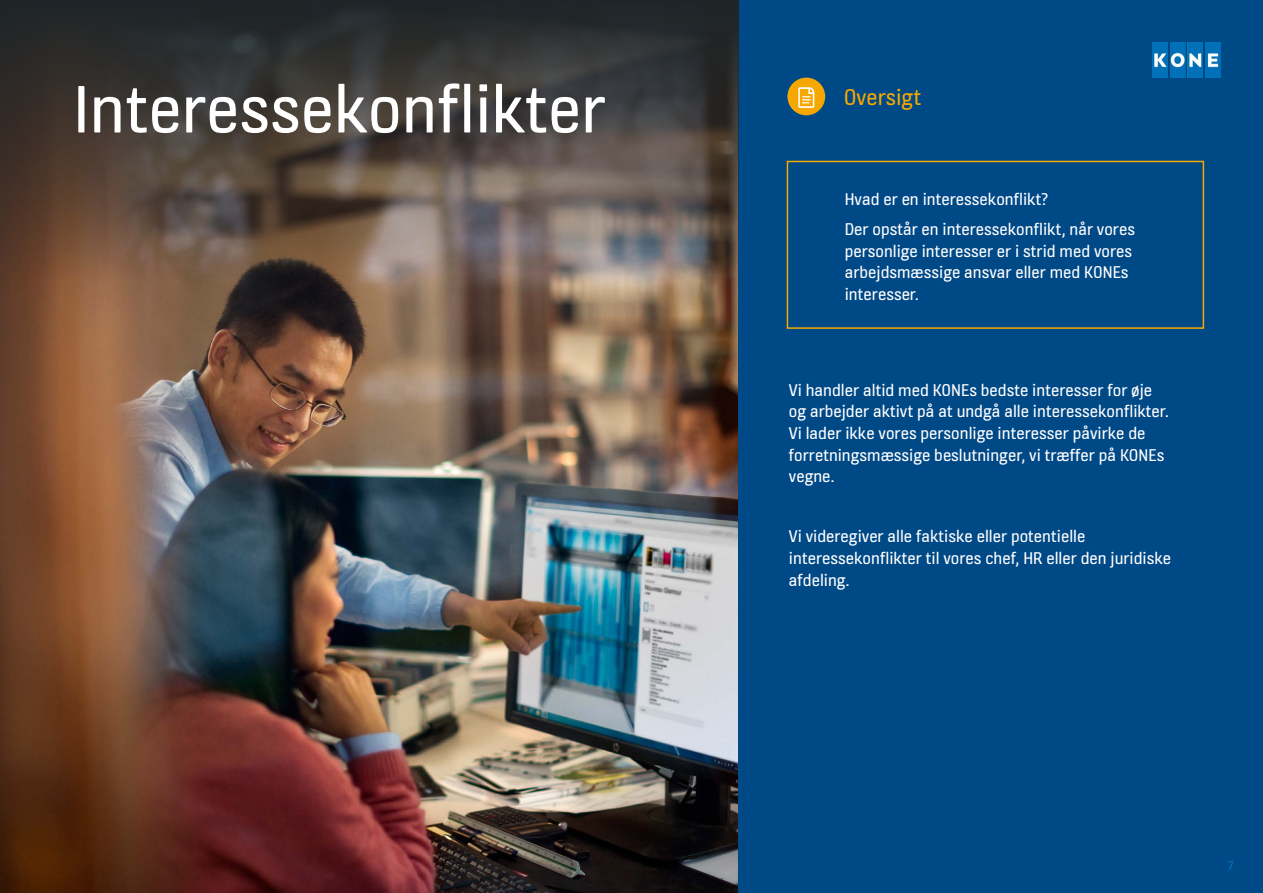
<style>
.page{position:relative;width:1263px;height:893px;background:#fff}
.page>*{position:absolute;margin:0;border:0;box-sizing:border-box;transform-origin:0 0}
.t1{font:72px "KONE Information";color:#fff}
.t2{font:24px "KONE Information";color:#f6a800}
.t3{font:18px/21.6px "KONE Information";color:#fff}
.t4{font:13.5px "KONE Information";color:#0071b9}
</style>
<div class="page">
<img style="left:0;top:281px;width:738px;height:612px">
<div style="left:738px;top:0;width:525px;height:893px;background:#004987"></div>
<div style="left:787px;top:78px;width:38px;height:37px;background:#f6a800;border-radius:50%"></div>
<svg style="left:798px;top:87px;width:16px;height:21px"></svg>
<div style="left:787px;top:161px;width:417px;height:168px;border:2px solid #f6a800"></div>
<svg style="left:0;top:0;width:738px;height:281px;background:#4f4641"></svg>
<img style="left:1152px;top:43px;width:68px;height:34px">
<h1 class="t1" style="left:73px;top:59px;width:534px">Interessekonflikter</h1>
<h2 class="t2" style="left:844px;top:80px;width:79px">Oversigt</h2>
<p class="t3" style="left:845px;top:185px;width:292px;line-height:30.2px">Hvad er en interessekonflikt?<br>Der opstår en interessekonflikt, når vores</p>
<p class="t3" style="left:845px;top:241px;width:289px">personlige interesser er i strid med vores arbejdsmæssige ansvar eller med KONEs interesser.</p>
<p class="t3" style="left:789px;top:380px;width:382px">Vi handler altid med KONEs bedste interesser for øje og arbejder aktivt på at undgå alle interessekonflikter.<br>Vi lader ikke vores personlige interesser påvirke de forretningsmæssige beslutninger, vi træffer på KONEs vegne.</p>
<p class="t3" style="left:789px;top:527px;width:384px">Vi videregiver alle faktiske eller potentielle interessekonflikter til vores chef, HR eller den juridiske afdeling.</p>
<p class="t4" style="left:1228px;top:856px;width:7px">7</p>
</div>
